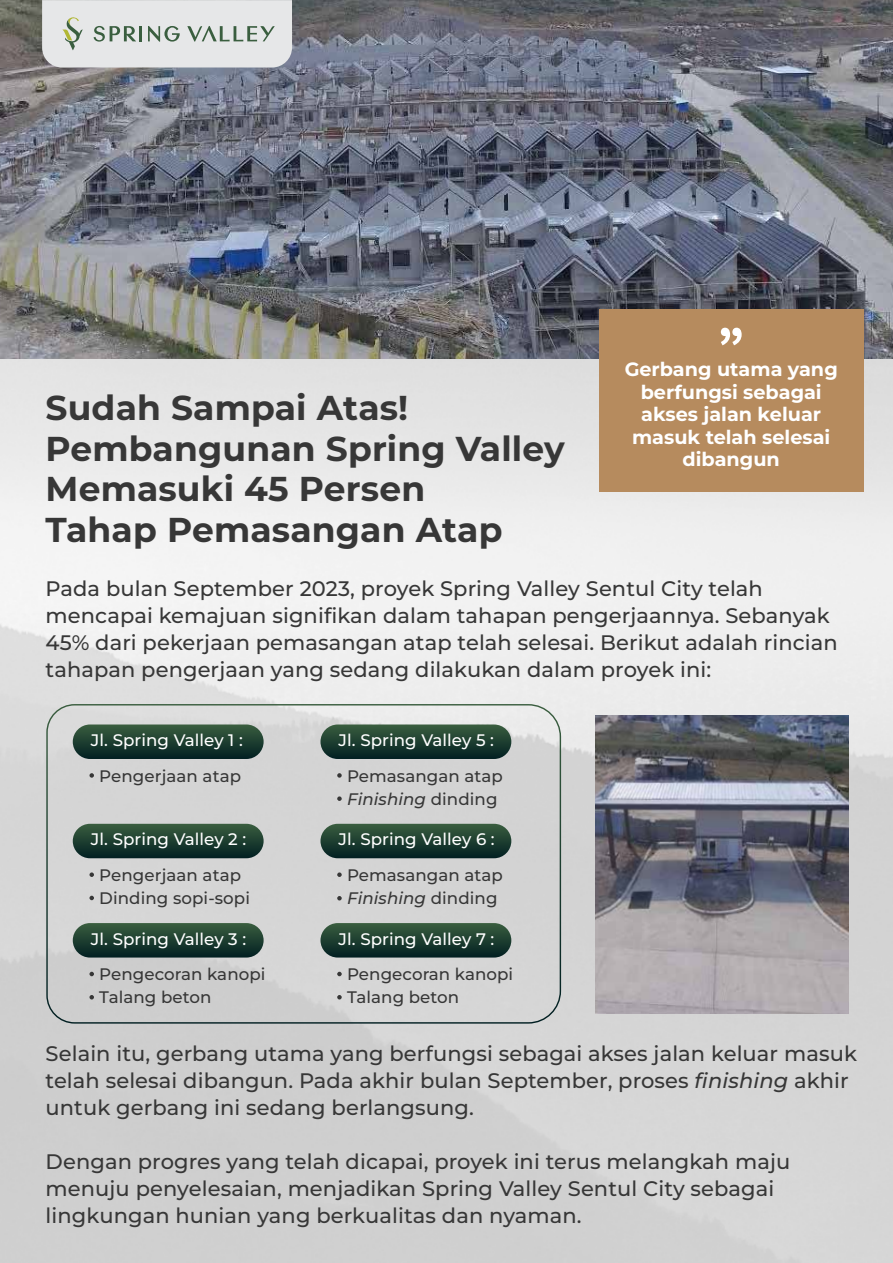
<style>
.page{position:relative;width:893px;height:1263px;background:#fff}
.page>*{position:absolute;margin:0;border:0;box-sizing:border-box;transform-origin:0 0}
.t1{font:700 34.5px/40.5px "Montserrat";letter-spacing:.005em;color:#373737}
.t2{font:500 21px/27px "Montserrat";letter-spacing:.005em;color:#373737}
.t3{font:700 19.2px/22.5px "Montserrat";color:#fff;text-align:center}
.t4{font:500 16.65px/23.2px "Montserrat";letter-spacing:.005em;color:#373737}
.t5{font:500 16.65px "Montserrat";letter-spacing:.005em;color:#fff}
.t6{font:italic 500 16.65px "Montserrat";letter-spacing:.005em;color:#373737}
.s1{font-style:italic}
.s2{font-style:normal}
</style>
<div class="page">
<img style="left:0;top:358px;width:893px;height:905px">
<img style="left:0;top:0;width:893px;height:358px">
<svg style="left:46px;top:703px;width:516px;height:321px"></svg>
<svg style="left:73px;top:724px;width:191px;height:35px"></svg>
<svg style="left:89px;top:773px;width:5px;height:5px"></svg>
<div style="left:73px;top:824px;width:191px;height:34px;background:linear-gradient(to bottom,#3a5d3f,#042223);border-radius:17px"></div>
<svg style="left:89px;top:872px;width:5px;height:5px"></svg>
<svg style="left:89px;top:896px;width:5px;height:4px"></svg>
<div style="left:73px;top:923px;width:191px;height:34px;background:linear-gradient(to bottom,#3b5e40,#042223);border-radius:17px"></div>
<svg style="left:89px;top:972px;width:5px;height:4px"></svg>
<svg style="left:89px;top:995px;width:5px;height:4px"></svg>
<svg style="left:320px;top:724px;width:191px;height:35px"></svg>
<svg style="left:337px;top:773px;width:5px;height:5px"></svg>
<svg style="left:337px;top:796px;width:5px;height:5px"></svg>
<div style="left:320px;top:824px;width:191px;height:34px;background:linear-gradient(to bottom,#3a5d3f,#042223);border-radius:17px"></div>
<svg style="left:337px;top:872px;width:5px;height:5px"></svg>
<div style="left:320px;top:923px;width:191px;height:34px;background:linear-gradient(to bottom,#3b5e40,#042223);border-radius:17px"></div>
<svg style="left:337px;top:972px;width:5px;height:4px"></svg>
<svg style="left:337px;top:995px;width:5px;height:4px"></svg>
<svg style="left:337px;top:896px;width:5px;height:4px"></svg>
<div style="left:599px;top:310px;width:264px;height:182px;background:#b68b5e"></div>
<svg style="left:721px;top:328px;width:21px;height:17px"></svg>
<svg style="left:42px;top:0;width:250px;height:67px"></svg>
<img style="left:596px;top:715px;width:253px;height:298px">
<p class="t3" style="left:625px;top:358px;width:215px">Gerbang utama yang berfungsi sebagai akses jalan keluar masuk telah selesai dibangun</p>
<h1 class="t1" style="left:46px;top:387px;width:521px">Sudah Sampai Atas!<br>Pembangunan Spring Valley<br>Memasuki 45 Persen<br>Tahap Pemasangan Atap</h1>
<p class="t2" style="left:46px;top:574px;width:794px">Pada bulan September 2023, proyek Spring Valley Sentul City telah mencapai kemajuan signifikan dalam tahapan pengerjaannya. Sebanyak 45% dari pekerjaan pemasangan atap telah selesai. Berikut adalah rincian tahapan pengerjaan yang sedang dilakukan dalam proyek ini:</p>
<p class="t5" style="left:91px;top:729px;width:154px">Jl. Spring Valley 1 :</p>
<p class="t4" style="left:99px;top:764px;width:143px">Pengerjaan atap</p>
<p class="t5" style="left:91px;top:828px;width:157px">Jl. Spring Valley 2 :</p>
<p class="t4" style="left:99px;top:863px;width:152px">Pengerjaan atap<br>Dinding sopi-sopi</p>
<p class="t5" style="left:91px;top:928px;width:157px">Jl. Spring Valley 3 :</p>
<p class="t4" style="left:99px;top:962px;width:168px">Pengecoran kanopi<br>Talang beton</p>
<p class="t5" style="left:339px;top:729px;width:157px">Jl. Spring Valley 5 :</p>
<p class="t4" style="left:347px;top:764px;width:157px">Pemasangan atap<br><span class="s1">Finishing</span> dinding</p>
<p class="t5" style="left:339px;top:828px;width:158px">Jl. Spring Valley 6 :</p>
<p class="t4" style="left:347px;top:863px;width:157px">Pemasangan atap</p>
<p class="t6" style="left:347px;top:887px;width:152px">Finishing <span class="s2">dinding</span></p>
<p class="t5" style="left:339px;top:928px;width:157px">Jl. Spring Valley 7 :</p>
<p class="t4" style="left:347px;top:962px;width:168px">Pengecoran kanopi<br>Talang beton</p>
<p class="t2" style="left:46px;top:1040px;width:813px">Selain itu, gerbang utama yang berfungsi sebagai akses jalan keluar masuk telah selesai dibangun. Pada akhir bulan September, proses <span class="s1">finishing</span> akhir untuk gerbang ini sedang berlangsung.</p>
<p class="t2" style="left:46px;top:1148px;width:746px">Dengan progres yang telah dicapai, proyek ini terus melangkah maju menuju penyelesaian, menjadikan Spring Valley Sentul City sebagai lingkungan hunian yang berkualitas dan nyaman.</p>
</div>
